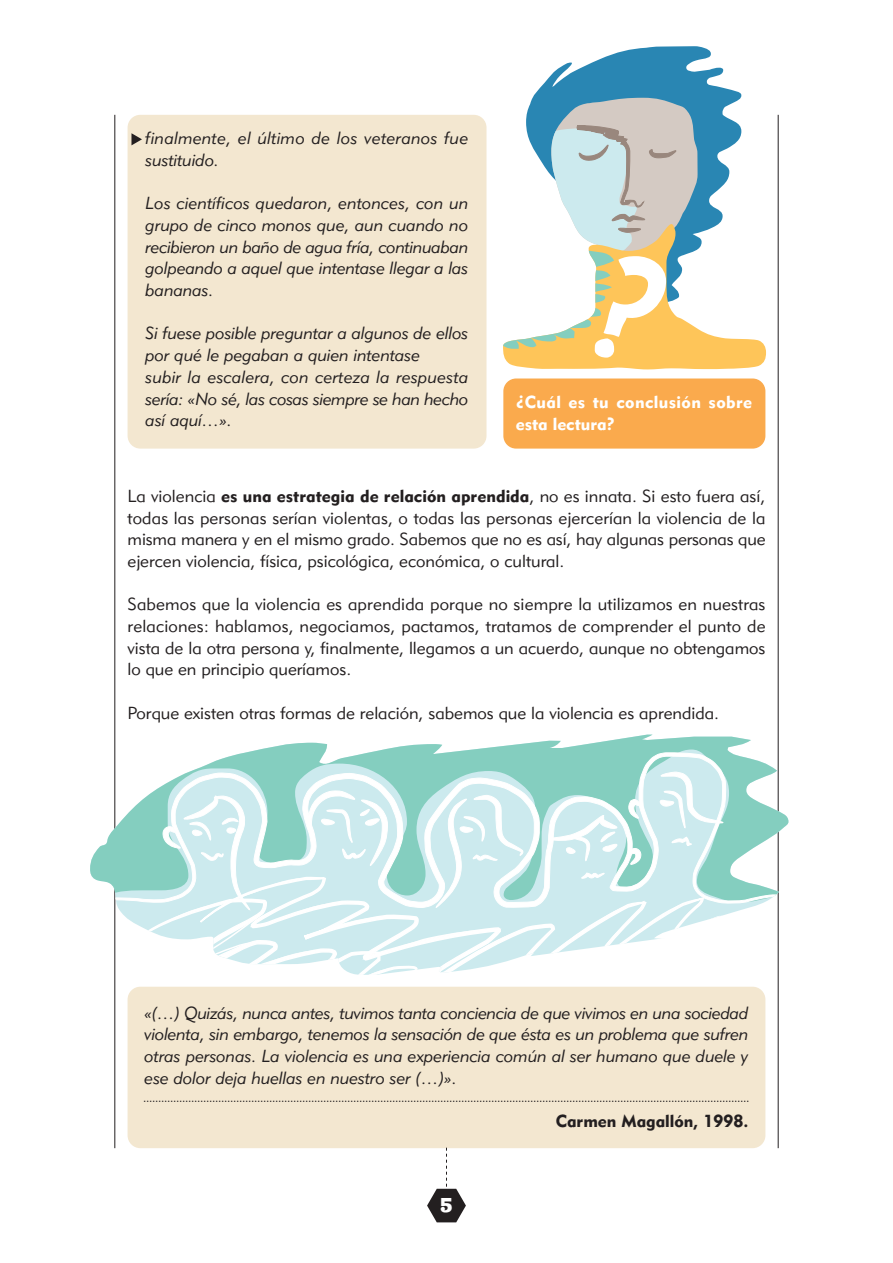
<style>
.page{position:relative;width:893px;height:1263px;background:#fff}
.page>*{position:absolute;margin:0;border:0;box-sizing:border-box;transform-origin:0 0}
.t1{font:22.5px "Vintage";color:#fff}
.t2{font:17.25px/21.6px "Geometric 415 BT Lite A";color:#231f20;text-align:justify}
.t3{font:17.25px/21.6px "Geometric 415 BT Lite Italic A";color:#231f20;text-align:justify}
.t4{font:17.25px/21.6px "Geometric 415 BT Lite Italic A";letter-spacing:.02em;color:#231f20}
.t5{font:17.25px/21.6px "Geometric 415 BT Black A";letter-spacing:.025em;color:#fff}
.t6{font:17.25px "Geometric 415 BT Black A";color:#231f20}
.s1{font-family:"Geometric 415 BT Black A"}
</style>
<div class="page">
<hr style="left:114px;top:115px;width:1px;height:1033px;background:#231f20">
<hr style="left:778px;top:115px;width:1px;height:1033px;background:#231f20">
<div style="left:128px;top:115px;width:358px;height:334px;background:#f3e7d0;border-radius:13px"></div>
<svg style="left:131px;top:133px;width:11px;height:12px"></svg>
<div style="left:503px;top:378px;width:262px;height:71px;background:#faaa4d;border-radius:13px"></div>
<svg style="left:532px;top:46px;width:209px;height:52px;fill:#2986b3"></svg>
<svg style="left:526px;top:98px;width:215px;height:27px;background:#8aafbf"></svg>
<svg style="left:503px;top:125px;width:263px;height:244px"></svg>
<div style="left:128px;top:987px;width:637px;height:161px;background:#f3e7d0;border-radius:13px"></div>
<svg style="left:143px;top:1101px;width:605px;height:1px"></svg>
<svg style="left:114px;top:735px;width:665px;height:17px"></svg>
<svg style="left:418px;top:941px;width:223px;height:32px"></svg>
<svg style="left:90px;top:752px;width:698px;height:189px"></svg>
<svg style="left:628px;top:799px;width:13px;height:21px"></svg>
<svg style="left:627px;top:848px;width:14px;height:17px"></svg>
<svg style="left:549px;top:815px;width:69px;height:47px"></svg>
<svg style="left:660px;top:746px;width:64px;height:83px"></svg>
<svg style="left:134px;top:784px;width:284px;height:191px"></svg>
<svg style="left:435px;top:794px;width:88px;height:114px"></svg>
<svg style="left:581px;top:871px;width:24px;height:8px"></svg>
<svg style="left:665px;top:836px;width:27px;height:10px"></svg>
<svg style="left:427px;top:1148px;width:39px;height:74px"></svg>
<p class="t4" style="left:146px;top:129px;width:324px">finalmente, el último de los veteranos fue sustituido.</p>
<p class="t3" style="left:146px;top:194px;width:324px">Los científicos quedaron, entonces, con un grupo de cinco monos que, aun cuando no recibieron un baño de agua fría, continuaban golpeando a aquel que intentase llegar a las bananas.</p>
<p class="t3" style="left:146px;top:324px;width:324px;text-align:left">Si fuese posible preguntar a algunos de ellos por qué le pegaban a quien intentase<br>subir la escalera, con certeza la respuesta sería: «No sé, las cosas siempre se han hecho así aquí…».</p>
<p class="t5" style="left:516px;top:393px;width:238px">¿Cuál es tu conclusión sobre esta lectura?</p>
<p class="t2" style="left:128px;top:487px;width:639px">La violencia <span class="s1">es una estrategia de relación aprendida</span>, no es innata. Si esto fuera así, todas las personas serían violentas, o todas las personas ejercerían la violencia de la misma manera y en el mismo grado. Sabemos que no es así, hay algunas personas que ejercen violencia, física, psicológica, económica, o cultural.</p>
<p class="t2" style="left:128px;top:595px;width:639px">Sabemos que la violencia es aprendida porque no siempre la utilizamos en nuestras relaciones: hablamos, negociamos, pactamos, tratamos de comprender el punto de vista de la otra persona y, finalmente, llegamos a un acuerdo, aunque no obtengamos lo que en principio queríamos.</p>
<p class="t2" style="left:128px;top:703px;width:593px">Porque existen otras formas de relación, sabemos que la violencia es aprendida.</p>
<p class="t3" style="left:145px;top:1003px;width:605px">«(…) Quizás, nunca antes, tuvimos tanta conciencia de que vivimos en una sociedad violenta, sin embargo, tenemos la sensación de que ésta es un problema que sufren otras personas. La violencia es una experiencia común al ser humano que duele y ese dolor deja huellas en nuestro ser (…)».</p>
<p class="t6" style="left:556px;top:1114px;width:194px">Carmen Magallón, 1998.</p>
<h1 class="t1" style="left:441px;top:1197px;width:13px">5</h1>
</div>
